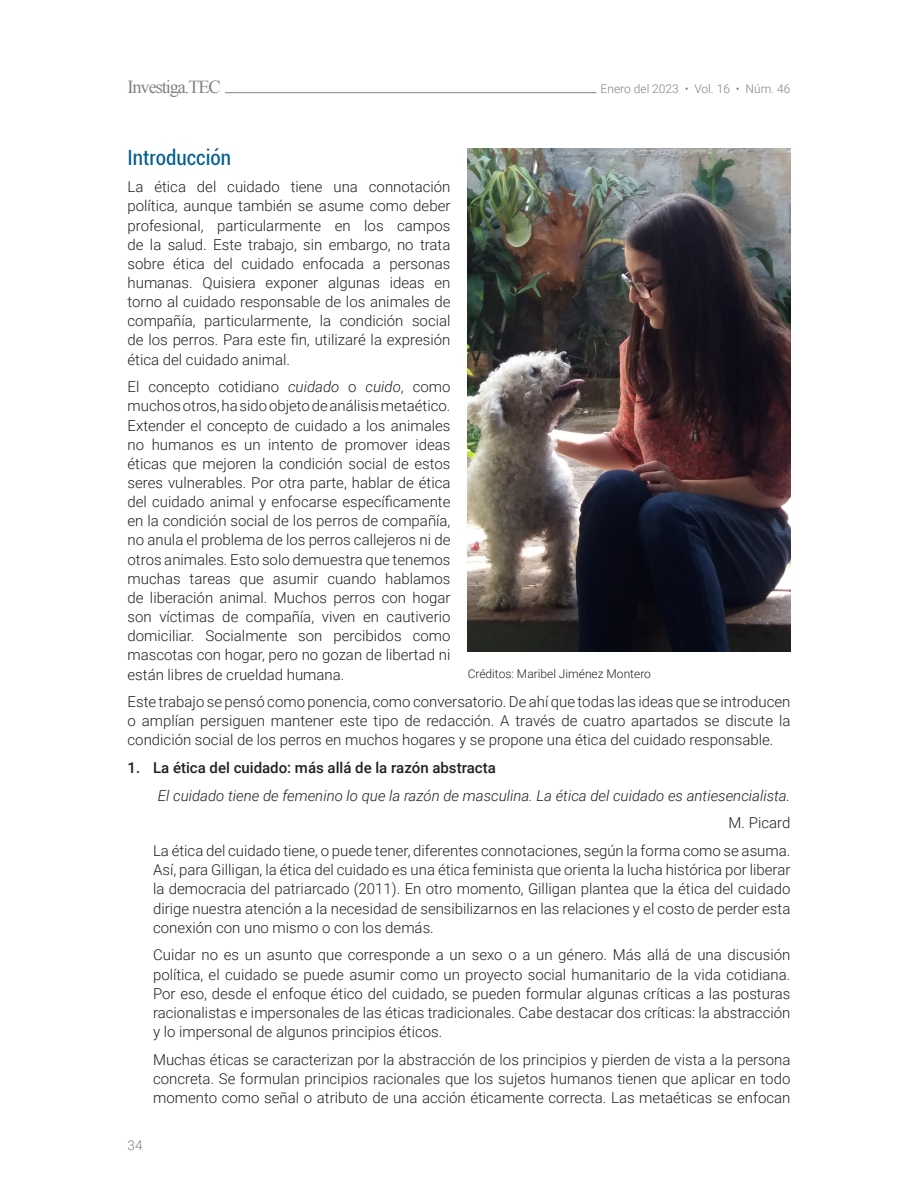
<style>
.page{position:relative;width:918px;height:1188px;background:#fff}
.page>*{position:absolute;margin:0;border:0;box-sizing:border-box;transform-origin:0 0}
._3Sub_titulo_1{font:condensed 21px "Roboto";color:#005d91}
.t1{font:18.3px "Times New Roman";letter-spacing:-.06em;color:#808285}
._2TxtGeneral{font:300 15px/19.2px "Roboto";color:#231f20;text-align:justify}
._2TxtGeneral_1TAB{font:300 15px/19.2px "Roboto";color:#231f20;text-align:justify}
._2TxtGeneralDerecha{font:italic 300 15px "Roboto";color:#231f20}
._2TxtGeneral_numerad{font:500 15px "Roboto";color:#231f20}
._2TxtGeneralDerecha-2{font:300 15px "Roboto";color:#231f20}
.t2{font:300 13.5px "Roboto";color:#808285}
._8PieDeFoto{font:300 12px "Roboto";color:#231f20}
.t3{font:300 12px "Roboto";color:#808285}
.s1{font-style:italic}
</style>
<div class="page">
<hr style="left:225px;top:92px;width:372px;height:1px;background:#808285">
<img style="left:468px;top:149px;width:323px;height:502px">
<p class="t1" style="left:128px;top:75px;width:95px">Investiga.TEC</p>
<p class="t3" style="left:601px;top:80px;width:191px">Enero del 2023 • Vol. 16 • Núm. 46</p>
<p class="_3Sub_titulo_1" style="left:128px;top:143px;width:105px">Introducción</p>
<p class="_2TxtGeneral" style="left:128px;top:177px;width:324px">La ética del cuidado tiene una connotación política, aunque también se asume como deber profesional, particularmente en los campos de la salud. Este trabajo, sin embargo, no trata sobre ética del cuidado enfocada a personas humanas. Quisiera exponer algunas ideas en torno al cuidado responsable de los animales de compañía, particularmente, la condición social de los perros. Para este fin, utilizaré la expresión ética del cuidado animal.</p>
<p class="_2TxtGeneral" style="left:128px;top:377px;width:324px">El concepto cotidiano <span class="s1">cuidado</span> o <span class="s1">cuido</span>, como muchos otros,ha sido objeto de análisis metaético.<br>Extender el concepto de cuidado a los animales no humanos es un intento de promover ideas éticas que mejoren la condición social de estos seres vulnerables. Por otra parte, hablar de ética del cuidado animal y enfocarse específicamente en la condición social de los perros de compañía, no anula el problema de los perros callejeros ni de otros animales. Esto solo demuestra que tenemos muchas tareas que asumir cuando hablamos de liberación animal. Muchos perros con hogar son víctimas de compañía, viven en cautiverio domiciliar. Socialmente son percibidos como mascotas con hogar, pero no gozan de libertad ni están libres de crueldad humana.</p>
<p class="_2TxtGeneral" style="left:128px;top:692px;width:664px">Este trabajo se pensó como ponencia, como conversatorio. De ahí que todas las ideas que se introducen o amplían persiguen mantener este tipo de redacción. A través de cuatro apartados se discute la condición social de los perros en muchos hogares y se propone una ética del cuidado responsable.</p>
<p class="_2TxtGeneral_numerad" style="left:128px;top:757px;width:370px">1. La ética del cuidado: más allá de la razón abstracta</p>
<p class="_2TxtGeneralDerecha" style="left:158px;top:785px;width:634px">El cuidado tiene de femenino lo que la razón de masculina. La ética del cuidado es antiesencialista.</p>
<p class="_2TxtGeneralDerecha-2" style="left:729px;top:813px;width:63px">M. Picard</p>
<p class="_2TxtGeneral_1TAB" style="left:153px;top:841px;width:639px">La ética del cuidado tiene, o puede tener, diferentes connotaciones, según la forma como se asuma.<br>Así, para Gilligan, la ética del cuidado es una ética feminista que orienta la lucha histórica por liberar la democracia del patriarcado (2011). En otro momento, Gilligan plantea que la ética del cuidado dirige nuestra atención a la necesidad de sensibilizarnos en las relaciones y el costo de perder esta conexión con uno mismo o con los demás.</p>
<p class="_2TxtGeneral_1TAB" style="left:153px;top:945px;width:639px">Cuidar no es un asunto que corresponde a un sexo o a un género. Más allá de una discusión política, el cuidado se puede asumir como un proyecto social humanitario de la vida cotidiana.<br>Por eso, desde el enfoque ético del cuidado, se pueden formular algunas críticas a las posturas racionalistas e impersonales de las éticas tradicionales. Cabe destacar dos críticas: la abstracción y lo impersonal de algunos principios éticos.</p>
<p class="_2TxtGeneral_1TAB" style="left:153px;top:1049px;width:639px">Muchas éticas se caracterizan por la abstracción de los principios y pierden de vista a la persona concreta. Se formulan principios racionales que los sujetos humanos tienen que aplicar en todo momento como señal o atributo de una acción éticamente correcta. Las metaéticas se enfocan</p>
<p class="_8PieDeFoto" style="left:468px;top:665px;width:185px">Créditos: Maribel Jiménez Montero</p>
<p class="t2" style="left:128px;top:1135px;width:16px">34</p>
</div>
